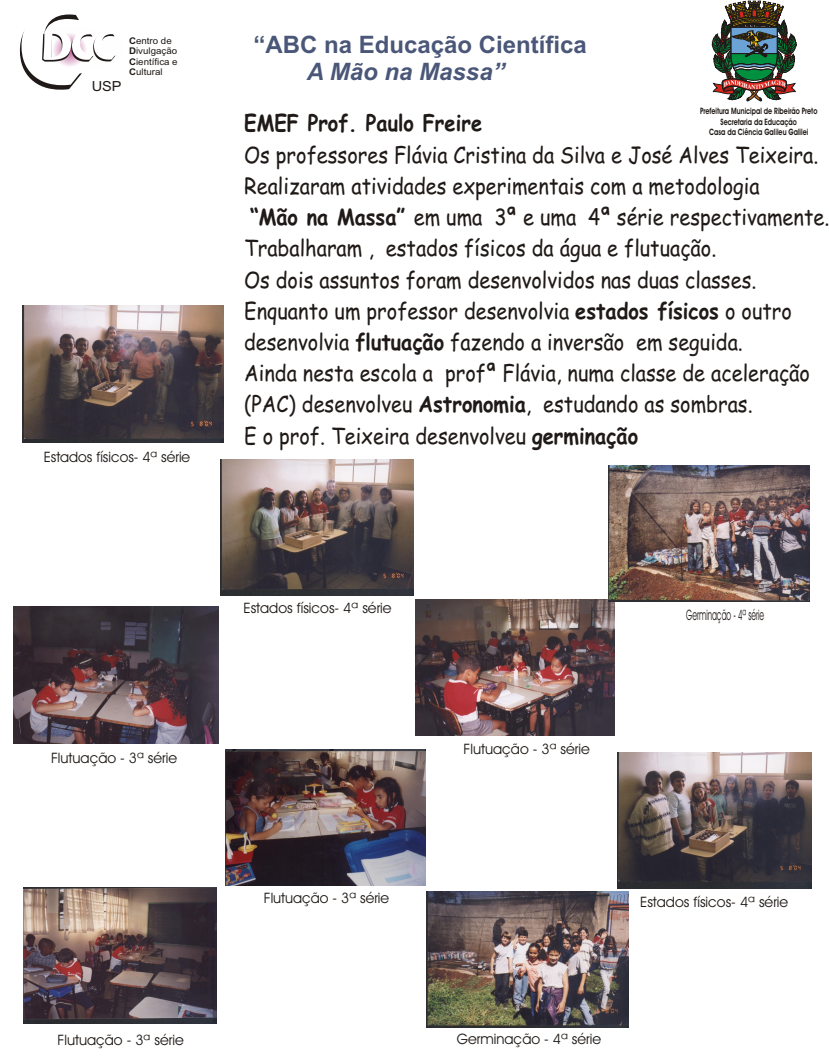
<style>
.page{position:relative;width:829px;height:1056px;background:#fff}
.page>*{position:absolute;margin:0;border:0;box-sizing:border-box;transform-origin:0 0}
.t1{font:700 24px "Arial";color:#4a5778}
.t2{font:italic 700 24px "Arial";color:#4a5778}
.t3{font:22.4px/31.2px "Comic Sans MS";color:#1f1a17;scale:.89 1}
.t4{font:700 22.4px "Comic Sans MS";color:#1f1a17;scale:.89 1}
.t5{font:14.4px "Avant Garde Bk BT";color:#1f1a17}
.t6{font:14.4px "Avant Garde Bk BT";color:#1f1a17;scale:.54 1}
.t7{font:13.84px "Arial";color:#1f1a17;scale:1.05 1}
.t8{font:9.24px/10.3px "Arial";color:#1f1a17;scale:1.05 1}
.t9{font:700 8.8px/10.5px "Avant Garde Bk BT";color:#1f1a17;text-align:center;scale:.76 1}
.s1{font-weight:700}
</style>
<div class="page">
<img style="left:23px;top:887px;width:194px;height:136px">
<img style="left:416px;top:599px;width:198px;height:136px">
<img style="left:608px;top:465px;width:201px;height:136px">
<img style="left:220px;top:459px;width:193px;height:136px">
<img style="left:618px;top:752px;width:193px;height:136px">
<img style="left:427px;top:891px;width:201px;height:136px">
<img style="left:22px;top:306px;width:202px;height:136px">
<img style="left:14px;top:606px;width:204px;height:136px">
<img style="left:226px;top:749px;width:199px;height:136px">
<svg style="left:712px;top:1px;width:84px;height:101px"></svg>
<svg style="left:20px;top:14px;width:96px;height:76px"></svg>
<p class="t7" style="left:92px;top:81px;width:30px">USP</p>
<p class="t8" style="left:129px;top:36px;width:48px"><span class="s1">C</span>entro de<br><span class="s1">D</span>ivulgação<br><span class="s1">C</span>ientífica e<br><span class="s1">C</span>ultural</p>
<p class="t5" style="left:44px;top:450px;width:148px">Estados físicos- 4ª série</p>
<p class="t1" style="left:253px;top:36px;width:335px">“ABC na Educação Científica</p>
<p class="t2" style="left:307px;top:63px;width:199px">A Mão na Massa”</p>
<p class="t9" style="left:700px;top:107px;width:156px">Prefeitura Municipal de Ribeirão Preto<br>Secretaria da Educação<br>Casa da Ciência Galileu Galilei</p>
<p class="t4" style="left:244px;top:113px;width:269px">EMEF Prof. Paulo Freire</p>
<p class="t3" style="left:244px;top:141px;width:659px">Os professores Flávia Cristina da Silva e José Alves Teixeira.<br>Realizaram atividades experimentais com a metodologia<br><span class="s1">“Mão na Massa”</span> em uma 3ª e uma 4ª série respectivamente.<br>Trabalharam , estados físicos da água e flutuação.<br>Os dois assuntos foram desenvolvidos nas duas classes.<br>Enquanto um professor desenvolvia <span class="s1">estados físicos</span> o outro desenvolvia <span class="s1">flutuação</span> fazendo a inversão em seguida.<br>Ainda nesta escola a profª Flávia, numa classe de aceleração (PAC) desenvolveu <span class="s1">Astronomia</span>, estudando as sombras.<br>E o prof. Teixeira desenvolveu <span class="s1">germinação</span></p>
<p class="t5" style="left:51px;top:752px;width:128px">Flutuação - 3ª série</p>
<p class="t5" style="left:57px;top:1033px;width:128px">Flutuação - 3ª série</p>
<p class="t5" style="left:243px;top:602px;width:150px">Estados físicos- 4ª série</p>
<p class="t5" style="left:264px;top:891px;width:127px">Flutuação - 3ª série</p>
<p class="t5" style="left:463px;top:742px;width:128px">Flutuação - 3ª série</p>
<p class="t6" style="left:686px;top:608px;width:146px">Germinação - 4ª série</p>
<p class="t5" style="left:640px;top:896px;width:150px">Estados físicos- 4ª série</p>
<p class="t5" style="left:457px;top:1033px;width:146px">Germinação - 4ª série</p>
</div>
